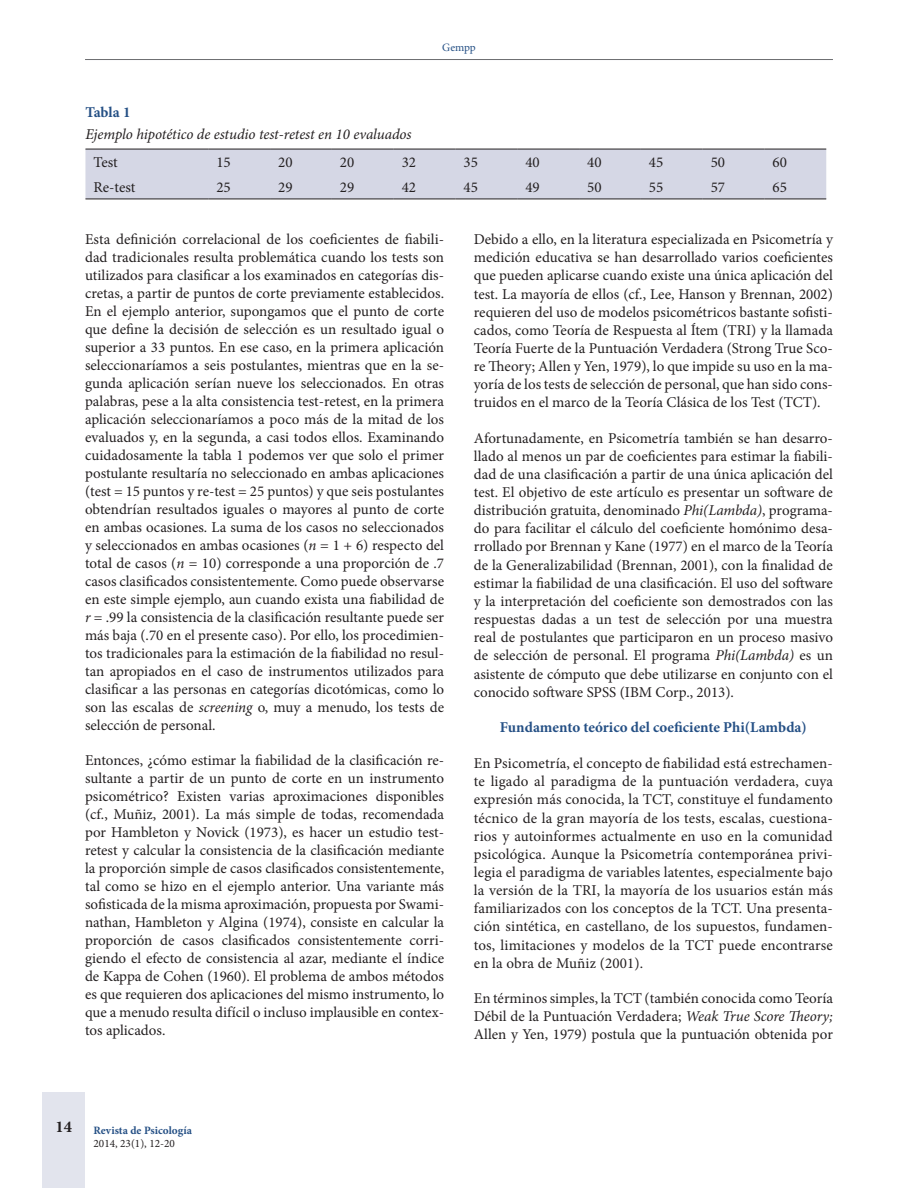
<style>
.page{position:relative;width:918px;height:1188px;background:#fff}
.page>*{position:absolute;margin:0;border:0;box-sizing:border-box;transform-origin:0 0}
.t1{font:700 16.5px "Minion Pro";color:#231f20}
.TEXTO{font:15px/18px "Minion Pro";color:#231f20;text-align:justify}
.texto_real_tabla{font:15px "Minion Pro";color:#231f20}
.texto_real_tabla-2{font:italic 15px "Minion Pro";letter-spacing:-.01em;color:#231f20}
.TITULO_1{font:700 15px "Minion Pro";color:#255085}
.titulo_tabla_real{font:700 15px "Minion Pro";letter-spacing:-.005em;color:#255085}
.CABEZAL_AZUL{font:700 11.25px "Minion Pro";letter-spacing:.005em;color:#255085}
.CABEZAL_NEG{font:11.25px "Minion Pro";color:#231f20}
.CABEZAL_AZUL-2{font:11.25px "Minion Pro";letter-spacing:-.005em;color:#255085}
.s1{font-style:italic}
</style>
<div class="page">
<div style="left:43px;top:1092px;width:42px;height:96px;background:#e2e4ed"></div>
<hr style="left:85px;top:59px;width:748px;height:1px;background:#6c6d70">
<div style="left:85px;top:150px;width:741px;height:49px;background:#d5d7e5"></div>
<hr style="left:85px;top:149px;width:123px;height:1px;background:#231f20">
<hr style="left:208px;top:149px;width:62px;height:1px;background:#231f20">
<hr style="left:270px;top:149px;width:62px;height:1px;background:#231f20">
<hr style="left:332px;top:149px;width:62px;height:1px;background:#231f20">
<hr style="left:394px;top:149px;width:61px;height:1px;background:#231f20">
<hr style="left:455px;top:149px;width:62px;height:1px;background:#231f20">
<hr style="left:517px;top:149px;width:62px;height:1px;background:#231f20">
<hr style="left:579px;top:149px;width:62px;height:1px;background:#231f20">
<hr style="left:641px;top:149px;width:62px;height:1px;background:#231f20">
<hr style="left:703px;top:149px;width:61px;height:1px;background:#231f20">
<hr style="left:764px;top:149px;width:62px;height:1px;background:#231f20">
<hr style="left:85px;top:199px;width:123px;height:1px;background:#231f20">
<hr style="left:208px;top:199px;width:62px;height:1px;background:#231f20">
<hr style="left:270px;top:199px;width:62px;height:1px;background:#231f20">
<hr style="left:332px;top:199px;width:62px;height:1px;background:#231f20">
<hr style="left:394px;top:199px;width:61px;height:1px;background:#231f20">
<hr style="left:455px;top:199px;width:62px;height:1px;background:#231f20">
<hr style="left:517px;top:199px;width:62px;height:1px;background:#231f20">
<hr style="left:579px;top:199px;width:62px;height:1px;background:#231f20">
<hr style="left:641px;top:199px;width:62px;height:1px;background:#231f20">
<hr style="left:703px;top:199px;width:61px;height:1px;background:#231f20">
<hr style="left:764px;top:199px;width:62px;height:1px;background:#231f20">
<p class="CABEZAL_AZUL-2" style="left:442px;top:40px;width:35px">Gempp</p>
<p class="titulo_tabla_real" style="left:85px;top:102px;width:47px">Tabla 1</p>
<p class="texto_real_tabla-2" style="left:85px;top:124px;width:328px">Ejemplo hipotético de estudio test-retest en 10 evaluados</p>
<p class="texto_real_tabla" style="left:94px;top:153px;width:26px">Test</p>
<p class="texto_real_tabla" style="left:216px;top:153px;width:16px">15</p>
<p class="texto_real_tabla" style="left:278px;top:153px;width:16px">20</p>
<p class="texto_real_tabla" style="left:340px;top:153px;width:16px">20</p>
<p class="texto_real_tabla" style="left:402px;top:153px;width:16px">32</p>
<p class="texto_real_tabla" style="left:464px;top:153px;width:16px">35</p>
<p class="texto_real_tabla" style="left:525px;top:153px;width:16px">40</p>
<p class="texto_real_tabla" style="left:587px;top:153px;width:16px">40</p>
<p class="texto_real_tabla" style="left:649px;top:153px;width:16px">45</p>
<p class="texto_real_tabla" style="left:711px;top:153px;width:16px">50</p>
<p class="texto_real_tabla" style="left:773px;top:153px;width:16px">60</p>
<p class="texto_real_tabla" style="left:94px;top:177px;width:43px">Re-test</p>
<p class="texto_real_tabla" style="left:216px;top:177px;width:16px">25</p>
<p class="texto_real_tabla" style="left:278px;top:177px;width:16px">29</p>
<p class="texto_real_tabla" style="left:340px;top:177px;width:16px">29</p>
<p class="texto_real_tabla" style="left:402px;top:177px;width:16px">42</p>
<p class="texto_real_tabla" style="left:464px;top:177px;width:16px">45</p>
<p class="texto_real_tabla" style="left:525px;top:177px;width:16px">49</p>
<p class="texto_real_tabla" style="left:587px;top:177px;width:16px">50</p>
<p class="texto_real_tabla" style="left:649px;top:177px;width:16px">55</p>
<p class="texto_real_tabla" style="left:711px;top:177px;width:16px">57</p>
<p class="texto_real_tabla" style="left:773px;top:177px;width:16px">65</p>
<p class="TEXTO" style="left:85px;top:230px;width:361px">Esta definición correlacional de los coeficientes de fiabili&shy;dad tradicionales resulta problemática cuando los tests son utilizados para clasificar a los examinados en categorías dis&shy;cretas, a partir de puntos de corte previamente establecidos.<br>En el ejemplo anterior, supongamos que el punto de corte que define la decisión de selección es un resultado igual o superior a 33 puntos. En ese caso, en la primera aplicación seleccionaríamos a seis postulantes, mientras que en la se&shy;gunda aplicación serían nueve los seleccionados. En otras palabras, pese a la alta consistencia test-retest, en la primera aplicación seleccionaríamos a poco más de la mitad de los evaluados y, en la segunda, a casi todos ellos. Examinando cuidadosamente la tabla 1 podemos ver que solo el primer postulante resultaría no seleccionado en ambas aplicaciones (test = 15 puntos y re-test = 25 puntos) y que seis postulantes obtendrían resultados iguales o mayores al punto de corte en ambas ocasiones. La suma de los casos no seleccionados y seleccionados en ambas ocasiones (<span class="s1">n</span> = 1 + 6) respecto del total de casos (<span class="s1">n</span> = 10) corresponde a una proporción de .7 casos clasificados consistentemente. Como puede observarse en este simple ejemplo, aun cuando exista una fiabilidad de <span class="s1">r</span> = .99 la consistencia de la clasificación resultante puede ser más baja (.70 en el presente caso). Por ello, los procedimien&shy;tos tradicionales para la estimación de la fiabilidad no resul&shy;tan apropiados en el caso de instrumentos utilizados para clasificar a las personas en categorías dicotómicas, como lo son las escalas de <span class="s1">screening</span> o, muy a menudo, los tests de selección de personal.</p>
<p class="TEXTO" style="left:85px;top:751px;width:361px">Entonces, ¿cómo estimar la fiabilidad de la clasificación re&shy;sultante a partir de un punto de corte en un instrumento psicométrico? Existen varias aproximaciones disponibles (cf., Muñiz, 2001). La más simple de todas, recomendada por Hambleton y Novick (1973), es hacer un estudio test&shy;retest y calcular la consistencia de la clasificación mediante la proporción simple de casos clasificados consistentemente, tal como se hizo en el ejemplo anterior. Una variante más sofisticada de la misma aproximación, propuesta por Swami&shy;nathan, Hambleton y Algina (1974), consiste en calcular la proporción de casos clasificados consistentemente corri&shy;giendo el efecto de consistencia al azar, mediante el índice de Kappa de Cohen (1960). El problema de ambos métodos es que requieren dos aplicaciones del mismo instrumento, lo que a menudo resulta difícil o incluso implausible en contex&shy;tos aplicados.</p>
<p class="TEXTO" style="left:474px;top:230px;width:361px">Debido a ello, en la literatura especializada en Psicometría y medición educativa se han desarrollado varios coeficientes que pueden aplicarse cuando existe una única aplicación del test. La mayoría de ellos (cf., Lee, Hanson y Brennan, 2002) requieren del uso de modelos psicométricos bastante sofisti&shy;cados, como Teoría de Respuesta al Ítem (TRI) y la llamada Teoría Fuerte de la Puntuación Verdadera (Strong True Sco&shy;re Theory; Allen y Yen, 1979), lo que impide su uso en la ma&shy;yoría de los tests de selección de personal, que han sido cons&shy;truidos en el marco de la Teoría Clásica de los Test (TCT).</p>
<p class="TEXTO" style="left:474px;top:429px;width:361px">Afortunadamente, en Psicometría también se han desarro&shy;llado al menos un par de coeficientes para estimar la fiabili&shy;dad de una clasificación a partir de una única aplicación del test. El objetivo de este artículo es presentar un software de distribución gratuita, denominado <span class="s1">Phi(Lambda)</span>, programa&shy;do para facilitar el cálculo del coeficiente homónimo desa&shy;rrollado por Brennan y Kane (1977) en el marco de la Teoría de la Generalizabilidad (Brennan, 2001), con la finalidad de estimar la fiabilidad de una clasificación. El uso del software y la interpretación del coeficiente son demostrados con las respuestas dadas a un test de selección por una muestra real de postulantes que participaron en un proceso masivo de selección de personal. El programa <span class="s1">Phi(Lambda)</span> es un asistente de cómputo que debe utilizarse en conjunto con el conocido software SPSS (IBM Corp., 2013).</p>
<p class="TITULO_1" style="left:500px;top:716px;width:309px">Fundamento teórico del coeficiente Phi(Lambda)</p>
<p class="TEXTO" style="left:474px;top:754px;width:361px">En Psicometría, el concepto de fiabilidad está estrechamen&shy;te ligado al paradigma de la puntuación verdadera, cuya expresión más conocida, la TCT, constituye el fundamento técnico de la gran mayoría de los tests, escalas, cuestiona&shy;rios y autoinformes actualmente en uso en la comunidad psicológica. Aunque la Psicometría contemporánea privi&shy;legia el paradigma de variables latentes, especialmente bajo la versión de la TRI, la mayoría de los usuarios están más familiarizados con los conceptos de la TCT. Una presenta&shy;ción sintética, en castellano, de los supuestos, fundamen&shy;tos, limitaciones y modelos de la TCT puede encontrarse en la obra de Muñiz (2001).</p>
<p class="TEXTO" style="left:474px;top:989px;width:361px">En términos simples, la TCT (también conocida como Teoría Débil de la Puntuación Verdadera; <span class="s1">Weak True Score Theory; </span>Allen y Yen, 1979) postula que la puntuación obtenida por</p>
<p class="t1" style="left:56px;top:1115px;width:18px">14</p>
<p class="CABEZAL_AZUL" style="left:94px;top:1122px;width:100px">Revista de Psicología</p>
<p class="CABEZAL_NEG" style="left:94px;top:1136px;width:83px">2014, 23(1), 12-20</p>
</div>
